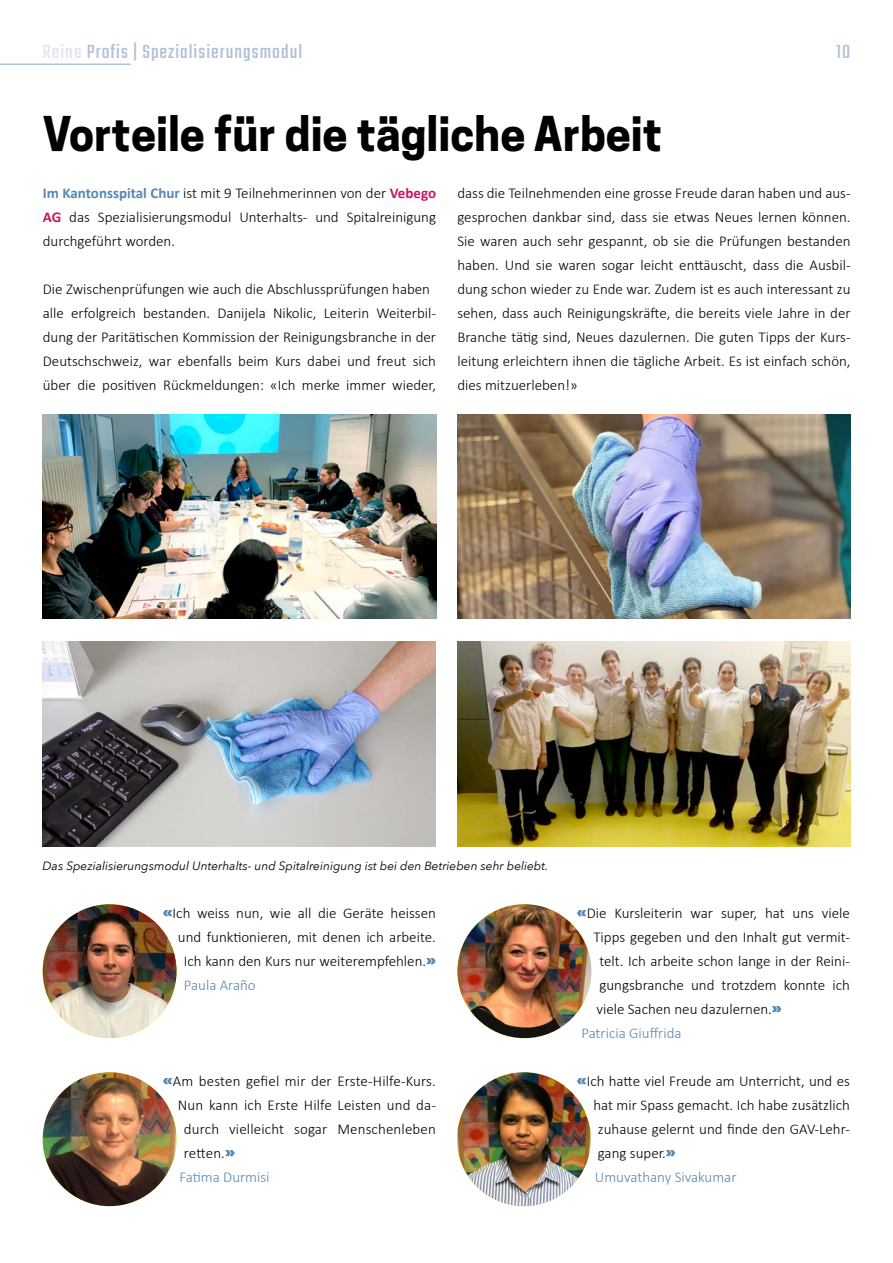
<style>
.page{position:relative;width:893px;height:1263px;background:#fff}
.page>*{position:absolute;margin:0;border:0;box-sizing:border-box;transform-origin:0 0}
.t1{font:700 45px "Cooper Hewitt";color:#000}
.t2{font:21px "Teko";letter-spacing:.05em;color:#b1c0d8}
.t3{font:300 15px/24px "Calibri";color:#000;text-align:justify}
.t4{font:300 15px "Calibri";color:#5687b2}
.t5{font:italic 12px "Avenir Next";color:#000}
.s1{color:#e0e5f0}
.s2{font-weight:700;color:#5687b2}
.s3{font-weight:700;color:#c91763}
.s4{font-family:"Teko";font-weight:700;font-size:19.5px;color:#5687b2}
</style>
<div class="page">
<img style="left:43px;top:414px;width:393px;height:205px">
<img style="left:457px;top:414px;width:394px;height:205px">
<img style="left:43px;top:904px;width:134px;height:134px;border-radius:67px">
<img style="left:43px;top:1072px;width:134px;height:134px;border-radius:67px">
<img style="left:457px;top:904px;width:134px;height:134px;border-radius:67px">
<img style="left:457px;top:1072px;width:134px;height:134px;border-radius:67px">
<img style="left:457px;top:641px;width:393px;height:205px">
<img style="left:43px;top:641px;width:393px;height:205px">
<hr style="left:0;top:64px;width:131px;height:1px;background:#b1c0d8">
<h2 class="t2" style="left:43px;top:40px;width:261px"><span class="s1">Reine</span> Profis | Spezialisierungsmodul</h2>
<h2 class="t2" style="left:836px;top:40px;width:16px">10</h2>
<h1 class="t1" style="left:43px;top:107px;width:621px">Vorteile für die tägliche Arbeit</h1>
<p class="t3" style="left:43px;top:180px;width:395px"><span class="s2">Im Kantonsspital Chur</span> ist mit 9 Teilnehmerinnen von der <span class="s3">Vebego AG</span> das Spezialisierungsmodul Unterhalts- und Spitalreinigung durchgeführt worden.</p>
<p class="t3" style="left:43px;top:276px;width:395px;text-align:left">Die Zwischenprüfungen wie auch die Abschlussprüfungen haben alle erfolgreich bestanden. Danijela Nikolic, Leiterin Weiterbil&shy;dung der Paritätischen Kommission der Reinigungsbranche in der Deutschschweiz, war ebenfalls beim Kurs dabei und freut sich über die positiven Rückmeldungen: «Ich merke immer wieder,</p>
<p class="t3" style="left:457px;top:180px;width:395px">dass die Teilnehmenden eine grosse Freude daran haben und aus&shy;gesprochen dankbar sind, dass sie etwas Neues lernen können.<br>Sie waren auch sehr gespannt, ob sie die Prüfungen bestanden haben. Und sie waren sogar leicht enttäuscht, dass die Ausbil&shy;dung schon wieder zu Ende war. Zudem ist es auch interessant zu sehen, dass auch Reinigungskräfte, die bereits viele Jahre in der Branche tätig sind, Neues dazulernen. Die guten Tipps der Kurs&shy;leitung erleichtern ihnen die tägliche Arbeit. Es ist einfach schön, dies mitzuerleben!»</p>
<p class="t5" style="left:43px;top:856px;width:507px">Das Spezialisierungsmodul Unterhalts- und Spitalreinigung ist bei den Betrieben sehr beliebt.</p>
<p class="t3" style="left:163px;top:900px;width:275px"><span class="s4">«</span>Ich weiss nun, wie all die Geräte heissen</p>
<p class="t3" style="left:178px;top:924px;width:260px">und funktionieren, mit denen ich arbeite.</p>
<p class="t3" style="left:184px;top:948px;width:253px">Ich kann den Kurs nur weiterempfehlen.<span class="s4">»</span></p>
<p class="t4" style="left:184px;top:976px;width:73px">Paula Araño</p>
<p class="t3" style="left:163px;top:1068px;width:275px"><span class="s4">«</span>Am besten gefiel mir der Erste-Hilfe-Kurs.</p>
<p class="t3" style="left:178px;top:1092px;width:260px">Nun kann ich Erste Hilfe Leisten und da-</p>
<p class="t3" style="left:184px;top:1116px;width:254px">durch vielleicht sogar Menschenleben</p>
<p class="t3" style="left:184px;top:1140px;width:53px">retten.<span class="s4">»</span></p>
<p class="t4" style="left:179px;top:1168px;width:92px">Fatima Durmisi</p>
<p class="t3" style="left:577px;top:900px;width:275px"><span class="s4">«</span>Die Kursleiterin war super, hat uns viele</p>
<p class="t3" style="left:593px;top:924px;width:258px">Tipps gegeben und den Inhalt gut vermit-</p>
<p class="t3" style="left:599px;top:948px;width:252px">telt. Ich arbeite schon lange in der Reini-</p>
<p class="t3" style="left:599px;top:972px;width:252px">gungsbranche und trotzdem konnte ich</p>
<p class="t3" style="left:596px;top:996px;width:187px">viele Sachen neu dazulernen.<span class="s4">»</span></p>
<p class="t4" style="left:581px;top:1024px;width:102px">Patricia Giuffrida</p>
<p class="t3" style="left:577px;top:1068px;width:275px"><span class="s4">«</span>Ich hatte viel Freude am Unterricht, und es</p>
<p class="t3" style="left:593px;top:1092px;width:258px">hat mir Spass gemacht. Ich habe zusätzlich</p>
<p class="t3" style="left:598px;top:1116px;width:253px">zuhause gelernt und finde den GAV-Lehr-</p>
<p class="t3" style="left:598px;top:1140px;width:79px">gang super.<span class="s4">»</span></p>
<p class="t4" style="left:595px;top:1168px;width:143px">Umuvathany Sivakumar</p>
</div>
